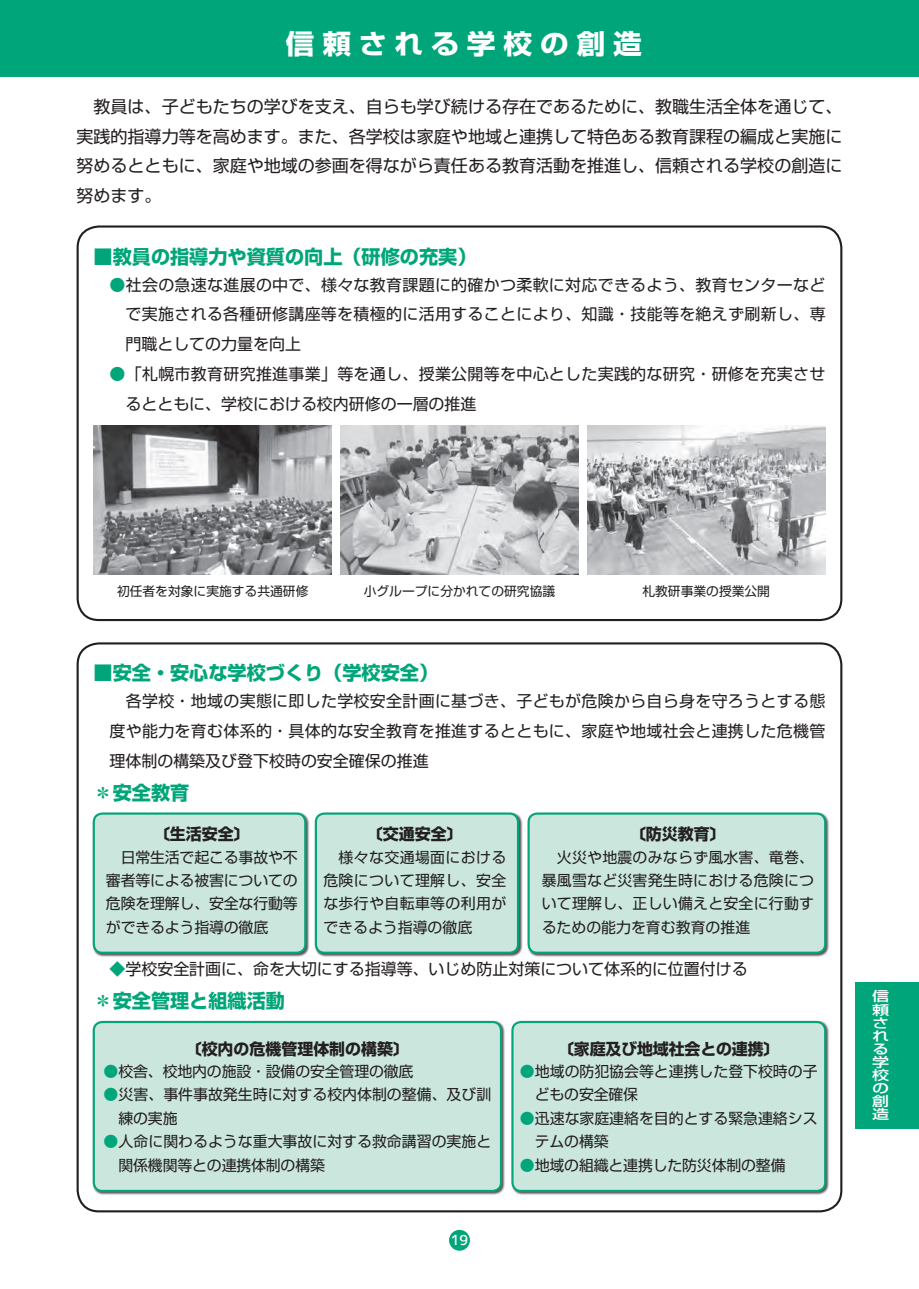
<style>
.page{position:relative;width:919px;height:1289px;background:#fff}
.page>*{position:absolute;margin:0;border:0;box-sizing:border-box;transform-origin:0 0}
.t1{font:700 27px "Shin Go Pro";letter-spacing:.27em;color:#fff;scale:1.06 1}
.t2{font:700 19.2px "Shin Go Pro";color:#00a679}
.t3{font:16.95px/29.7px "Shin Go Pro";color:#231f20;text-align:justify}
.t4{font:15.9px/29.7px "Shin Go Pro";letter-spacing:.02em;color:#231f20;text-align:justify}
.t5{font:700 15.9px "Shin Go Pro";color:#231f20}
.t6{font:15.9px "Shin Go Pro";color:#231f20}
.t7{font:14.85px/23.4px "Shin Go Pro";color:#231f20}
.t8{font:13.8px "Corporate Logo Medium";color:#fff}
.t9{font:500 13.05px/13px "Shin Go Pro";color:#fff;scale:1.3 1}
.t10{font:12.75px "Shin Go Pro";color:#231f20}
.s1{color:#00a679}
</style>
<div class="page">
<div style="left:0;top:0;width:918px;height:76px;background:#00a679"></div>
<div style="left:449px;top:1229px;width:21px;height:21px;background:#00a679;border-radius:50%"></div>
<img style="left:340px;top:425px;width:238px;height:149px">
<img style="left:94px;top:425px;width:238px;height:149px">
<img style="left:587px;top:425px;width:238px;height:149px">
<div style="left:77px;top:225px;width:765px;height:396px;border:2px solid #231f20;border-radius:21px"></div>
<div style="left:92px;top:812px;width:217px;height:145px;background:#231f20;opacity:.75"></div>
<div style="left:94px;top:813px;width:211px;height:139px;background:#cbe7dd;border-radius:9px"></div>
<div style="left:93px;top:812px;width:213px;height:141px;border:2px solid #00a679;border-radius:9px"></div>
<div style="left:314px;top:812px;width:208px;height:145px;background:#231f20;opacity:.75"></div>
<div style="left:316px;top:813px;width:202px;height:139px;background:#cbe7dd;border-radius:9px"></div>
<div style="left:315px;top:812px;width:204px;height:141px;border:2px solid #00a679;border-radius:9px"></div>
<div style="left:527px;top:812px;width:302px;height:145px;background:#231f20;opacity:.75"></div>
<div style="left:528px;top:813px;width:297px;height:139px;background:#cbe7dd;border-radius:9px"></div>
<div style="left:527px;top:812px;width:299px;height:141px;border:2px solid #00a679;border-radius:9px"></div>
<div style="left:92px;top:1020px;width:413px;height:175px;background:#231f20;opacity:.75"></div>
<div style="left:94px;top:1022px;width:407px;height:168px;background:#cbe7dd;border-radius:9px"></div>
<div style="left:93px;top:1020px;width:409px;height:171px;border:2px solid #00a679;border-radius:9px"></div>
<div style="left:511px;top:1020px;width:318px;height:175px;background:#231f20;opacity:.75"></div>
<div style="left:512px;top:1022px;width:313px;height:168px;background:#cbe7dd;border-radius:9px"></div>
<div style="left:511px;top:1020px;width:315px;height:171px;border:2px solid #00a679;border-radius:9px"></div>
<div style="left:855px;top:982px;width:63px;height:146px;background:#00a679"></div>
<h1 class="t1" style="left:286px;top:23px;width:337px">信頼される学校の創造</h1>
<p class="t3" style="left:77px;top:89px;width:767px">　教員は、子どもたちの学びを支え、自らも学び続ける存在であるために、教職生活全体を通じて、実践的指導力等を高めます。また、各学校は家庭や地域と連携して特色ある教育課程の編成と実施に努めるとともに、家庭や地域の参画を得ながら責任ある教育活動を推進し、信頼される学校の創造に努めます。</p>
<p class="t2" style="left:94px;top:241px;width:384px">■教員の指導力や資質の向上（研修の充実）</p>
<p class="t4" style="left:125px;top:268px;width:701px;text-indent:-16px"><span class="s1">●</span>社会の急速な進展の中で、様々な教育課題に的確かつ柔軟に対応できるよう、教育センターなどで実施される各種研修講座等を積極的に活用することにより、知識・技能等を絶えず刷新し、専門職としての力量を向上</p>
<p class="t4" style="left:125px;top:357px;width:701px;text-indent:-16px"><span class="s1">●</span>「札幌市教育研究推進事業」等を通し、授業公開等を中心とした実践的な研究・研修を充実させるとともに、学校における校内研修の一層の推進</p>
<p class="t10" style="left:117px;top:581px;width:193px">初任者を対象に実施する共通研修</p>
<p class="t10" style="left:364px;top:581px;width:193px">小グループに分かれての研究協議</p>
<p class="t10" style="left:642px;top:581px;width:129px">札教研事業の授業公開</p>
<p class="t2" style="left:94px;top:658px;width:346px">■安全・安心な学校づくり（学校安全）</p>
<p class="t4" style="left:109px;top:684px;width:717px">　各学校・地域の実態に即した学校安全計画に基づき、子どもが危険から自ら身を守ろうとする態度や能力を育む体系的・具体的な安全教育を推進するとともに、家庭や地域社会と連携した危機管理体制の構築及び登下校時の安全確保の推進</p>
<p class="t2" style="left:94px;top:777px;width:97px">＊安全教育</p>
<p class="t5" style="left:154px;top:821px;width:97px">〔生活安全〕</p>
<p class="t7" style="left:106px;top:843px;width:193px;text-align:justify">　日常生活で起こる事故や不審者等による被害についての危険を理解し、安全な行動等ができるよう指導の徹底</p>
<p class="t5" style="left:367px;top:821px;width:97px">〔交通安全〕</p>
<p class="t7" style="left:323px;top:843px;width:184px;text-align:justify">　様々な交通場面における危険について理解し、安全な歩行や自転車等の利用ができるよう指導の徹底</p>
<p class="t5" style="left:630px;top:821px;width:97px">〔防災教育〕</p>
<p class="t7" style="left:541px;top:843px;width:274px;text-align:justify">　火災や地震のみならず風水害、竜巻、暴風雪など災害発生時における危険について理解し、正しい備えと安全に行動するための能力を育む教育の推進</p>
<p class="t6" style="left:109px;top:956px;width:639px"><span class="s1">◆</span>学校安全計画に、命を大切にする指導等、いじめ防止対策について体系的に位置付ける</p>
<p class="t2" style="left:94px;top:985px;width:193px">＊安全管理と組織活動</p>
<p class="t5" style="left:186px;top:1035px;width:225px">〔校内の危機管理体制の構築〕</p>
<p class="t7" style="left:104px;top:1057px;width:311px"><span class="s1">●</span>校舎、校地内の施設・設備の安全管理の徹底</p>
<p class="t7" style="left:118px;top:1081px;width:374px;text-indent:-15px"><span class="s1">●</span>災害、事件事故発生時に対する校内体制の整備、及び訓練の実施</p>
<p class="t7" style="left:118px;top:1128px;width:374px;text-indent:-15px"><span class="s1">●</span>人命に関わるような重大事故に対する救命講習の実施と関係機関等との連携体制の構築</p>
<p class="t8" style="left:451px;top:1230px;width:19px">19</p>
<p class="t5" style="left:558px;top:1035px;width:223px">〔家庭及び地域社会との連携〕</p>
<p class="t7" style="left:534px;top:1057px;width:284px;text-indent:-15px"><span class="s1">●</span>地域の防犯協会等と連携した登下校時の子どもの安全確保</p>
<p class="t7" style="left:534px;top:1104px;width:284px;text-indent:-15px"><span class="s1">●</span>迅速な家庭連絡を目的とする緊急連絡システムの構築</p>
<p class="t7" style="left:520px;top:1151px;width:267px"><span class="s1">●</span>地域の組織と連携した防災体制の整備</p>
<p class="t9" style="left:872px;top:988px;width:14px">信頼される学校の創造</p>
</div>
